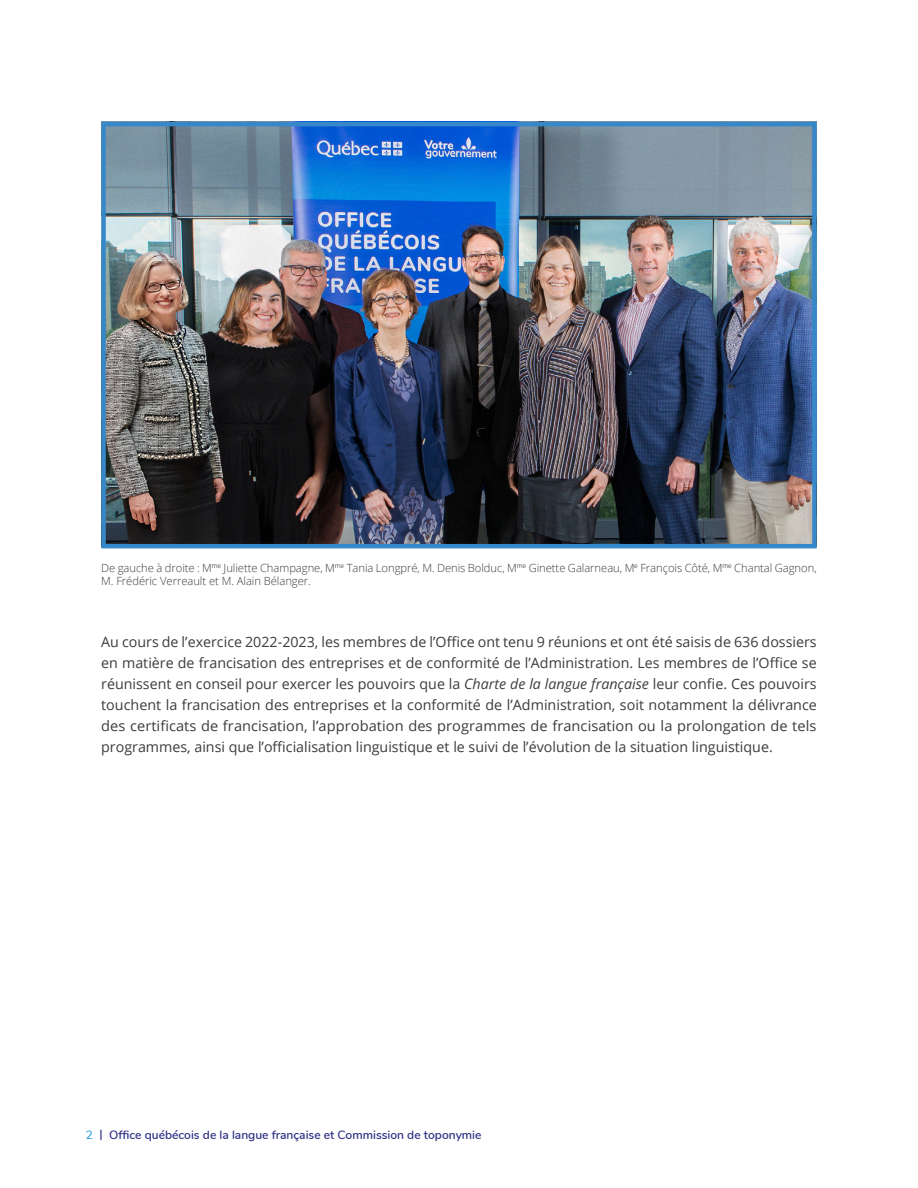
<style>
.page{position:relative;width:918px;height:1188px;background:#fff}
.page>*{position:absolute;margin:0;border:0;box-sizing:border-box;transform-origin:0 0}
.t1{font:14.25px/21px "Open Sans";color:#3c3c3b;text-align:justify}
.t2{font:600 12px "Nunito";color:#2d2e83}
.Note_sous_graphique{font:300 11.25px/13.5px "Open Sans";letter-spacing:-.005em;color:#3c3c3b}
.s1{font-style:italic}
.s2{color:#38a8e0}
</style>
<div class="page">
<img style="left:106px;top:127px;width:706px;height:416px">
<div style="left:101px;top:122px;width:716px;height:426px;border:4px solid #3788c9"></div>
<p class="Note_sous_graphique" style="left:101px;top:560px;width:717px">De gauche à droite : M<sup>me</sup> Juliette Champagne, M<sup>me</sup> Tania Longpré, M. Denis Bolduc, M<sup>me</sup> Ginette Galarneau, M<sup>e</sup> François Côté, M<sup>me</sup> Chantal Gagnon,<br>M. Frédéric Verreault et M. Alain Bélanger.</p>
<p class="t1" style="left:101px;top:631px;width:717px">Au cours de l’exercice 2022‑2023, les membres de l’Office ont tenu 9 réunions et ont été saisis de 636 dossiers en matière de francisation des entreprises et de conformité de l’Administration. Les membres de l’Office se réunissent en conseil pour exercer les pouvoirs que la <span class="s1">Charte de la langue française</span> leur confie. Ces pouvoirs touchent la francisation des entreprises et la conformité de l’Administration, soit notamment la délivrance des certificats de francisation, l’approbation des programmes de francisation ou la prolongation de tels programmes, ainsi que l’officialisation linguistique et le suivi de l’évolution de la situation linguistique.</p>
<p class="t2" style="left:86px;top:1126px;width:397px"><span class="s2">2</span> | Office québécois de la langue française et Commission de toponymie</p>
</div>
